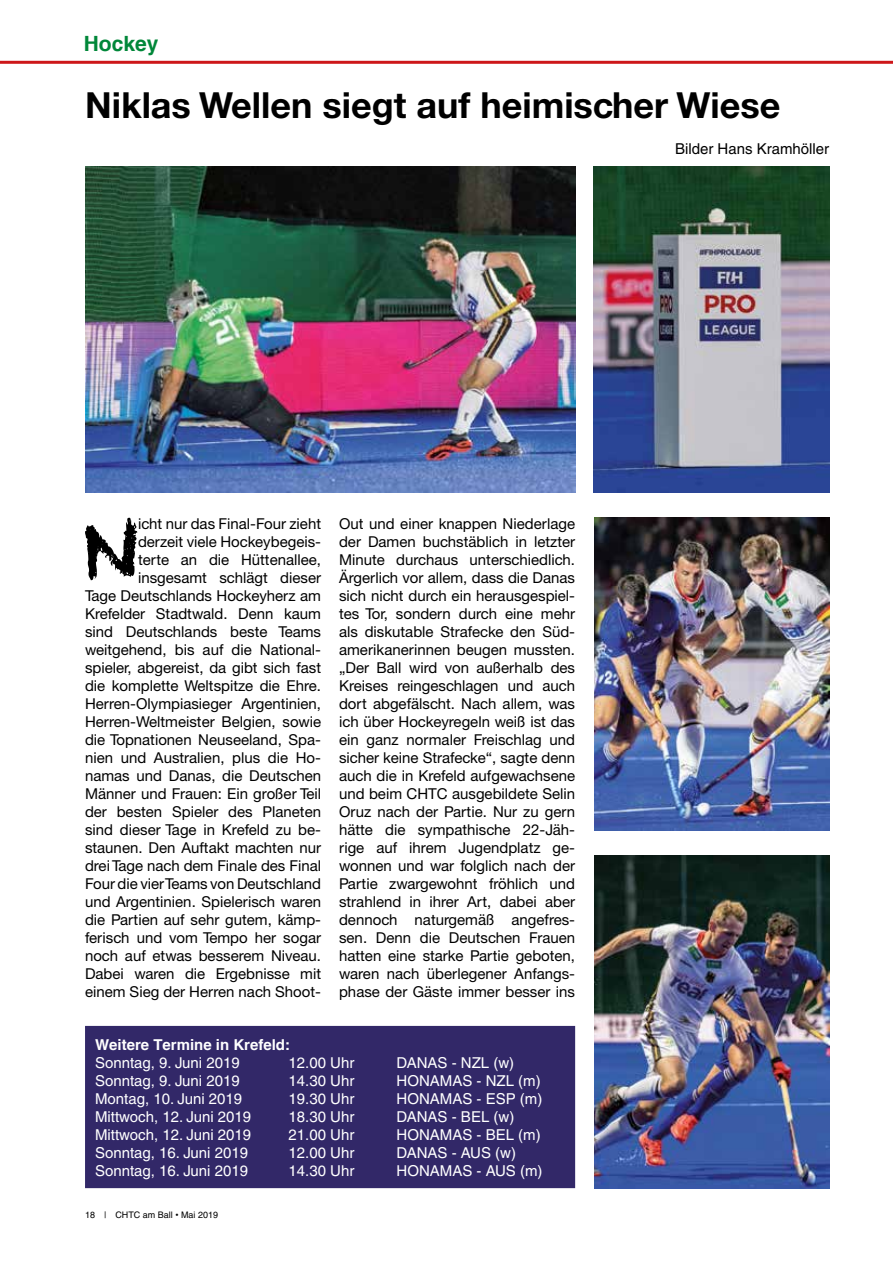
<style>
.page{position:relative;width:893px;height:1263px;background:#fff}
.page>*{position:absolute;margin:0;border:0;box-sizing:border-box;transform-origin:0 0}
.t1{font:80.55px "Chalkduster";color:#000}
.t2{font:700 36px "Helvetica Neue CE";color:#000}
.t3{font:700 21px "Helvetica";color:#008739}
.t4{font:15px/18px "Helvetica Neue CE";color:#000;text-align:right}
.t5{font:15px "Helvetica";color:#fff}
.t6{font:700 15px "Helvetica";color:#fff}
.t7{font:15px "Helvetica";color:#000}
.t8{font:9px "Helvetica";color:#000}
.s1{font-family:"Arial"}
</style>
<div class="page">
<hr style="left:0;top:61px;width:893px;height:3px;background:#cd171a">
<img style="left:593px;top:167px;width:236px;height:326px">
<div style="left:86px;top:1027px;width:488px;height:160px;background:#322868"></div>
<div style="left:85px;top:1026px;width:490px;height:162px;border:2px solid #322868"></div>
<img style="left:594px;top:517px;width:235px;height:314px">
<img style="left:86px;top:167px;width:489px;height:326px">
<img style="left:594px;top:856px;width:235px;height:332px">
<h3 class="t3" style="left:84px;top:31px;width:76px">Hockey</h3>
<h2 class="t2" style="left:85px;top:83px;width:697px">Niklas Wellen siegt auf heimischer Wiese</h2>
<p class="t7" style="left:675px;top:140px;width:156px">Bilder Hans Kramhöller</p>
<h1 class="t1" style="left:81px;top:501px;width:59px">N</h1>
<p class="t4" style="left:85px;top:515px;width:238px">icht nur das Final-Four zieht<br>derzeit viele Hockeybegeis-<br>terte an die Hüttenallee, insgesamt schlägt dieser<br>Tage Deutschlands Hockeyherz am<br>Krefelder Stadtwald. Denn kaum sind Deutschlands beste Teams weitgehend, bis auf die National&shy;spieler, abgereist, da gibt sich fast die komplette Weltspitze die Ehre.<br>Herren-Olympiasieger Argentinien,<br>Herren-Weltmeister Belgien, sowie die Topnationen Neuseeland, Spa&shy;nien und Australien, plus die Ho&shy;namas und Danas, die Deutschen<br>Männer und Frauen: Ein großer Teil der besten Spieler des Planeten sind dieser Tage in Krefeld zu be&shy;staunen. Den Auftakt machten nur drei Tage nach dem Finale des Final<br>Four die vier Teams von Deutschland und Argentinien. Spielerisch waren die Partien auf sehr gutem, kämp&shy;ferisch und vom Tempo her sogar noch auf etwas besserem Niveau.<br>Dabei waren die Ergebnisse mit einem Sieg der Herren nach Shoot-</p>
<p class="t4" style="left:339px;top:515px;width:238px;text-align:justify">Out und einer knappen Niederlage der Damen buchstäblich in letzter Minute durchaus unterschiedlich.<br>Ärgerlich vor allem, dass die Danas sich nicht durch ein herausgespiel&shy;tes Tor, sondern durch eine mehr als diskutable Strafecke den Süd&shy;amerikanerinnen beugen mussten. „Der Ball wird von außerhalb des Kreises reingeschlagen und auch dort abgefälscht. Nach allem, was ich über Hockeyregeln weiß ist das ein ganz normaler Freischlag und sicher keine Strafecke“, sagte denn auch die in Krefeld aufgewachsene und beim CHTC ausgebildete Selin Oruz nach der Partie. Nur zu gern hätte die sympathische 22-Jäh&shy;rige auf ihrem Jugendplatz ge&shy;wonnen und war folglich nach der Partie zwargewohnt fröhlich und strahlend in ihrer Art, dabei aber dennoch naturgemäß angefres&shy;sen. Denn die Deutschen Frauen hatten eine starke Partie geboten, waren nach überlegener Anfangs&shy;phase der Gäste immer besser ins</p>
<p class="t6" style="left:95px;top:1036px;width:197px">Weitere Termine in Krefeld:</p>
<p class="t5" style="left:95px;top:1054px;width:146px">Sonntag, 9. Juni 2019</p>
<p class="t5" style="left:289px;top:1054px;width:67px">12.00 Uhr</p>
<p class="t5" style="left:397px;top:1054px;width:119px">DANAS - NZL (w)</p>
<p class="t5" style="left:95px;top:1072px;width:146px">Sonntag, 9. Juni 2019</p>
<p class="t5" style="left:289px;top:1072px;width:67px">14.30 Uhr</p>
<p class="t5" style="left:397px;top:1072px;width:146px">HONAMAS - NZL (m)</p>
<p class="t5" style="left:95px;top:1090px;width:149px">Montag, 10. Juni 2019</p>
<p class="t5" style="left:289px;top:1090px;width:67px">19.30 Uhr</p>
<p class="t5" style="left:397px;top:1090px;width:147px">HONAMAS - ESP (m)</p>
<p class="t5" style="left:95px;top:1108px;width:158px">Mittwoch, 12. Juni 2019</p>
<p class="t5" style="left:289px;top:1108px;width:67px">18.30 Uhr</p>
<p class="t5" style="left:397px;top:1108px;width:119px">DANAS - BEL (w)</p>
<p class="t5" style="left:95px;top:1126px;width:158px">Mittwoch, 12. Juni 2019</p>
<p class="t5" style="left:289px;top:1126px;width:67px">21.00 Uhr</p>
<p class="t5" style="left:397px;top:1126px;width:146px">HONAMAS - BEL (m)</p>
<p class="t5" style="left:95px;top:1144px;width:155px">Sonntag, 16. Juni 2019</p>
<p class="t5" style="left:289px;top:1144px;width:67px">12.00 Uhr</p>
<p class="t5" style="left:397px;top:1144px;width:121px">DANAS - AUS (w)</p>
<p class="t5" style="left:95px;top:1162px;width:155px">Sonntag, 16. Juni 2019</p>
<p class="t5" style="left:289px;top:1162px;width:67px">14.30 Uhr</p>
<p class="t5" style="left:397px;top:1162px;width:147px">HONAMAS - AUS (m)</p>
<p class="t8" style="left:85px;top:1209px;width:135px">18 | CHTC am Ball <span class="s1">•</span> Mai 2019</p>
</div>
